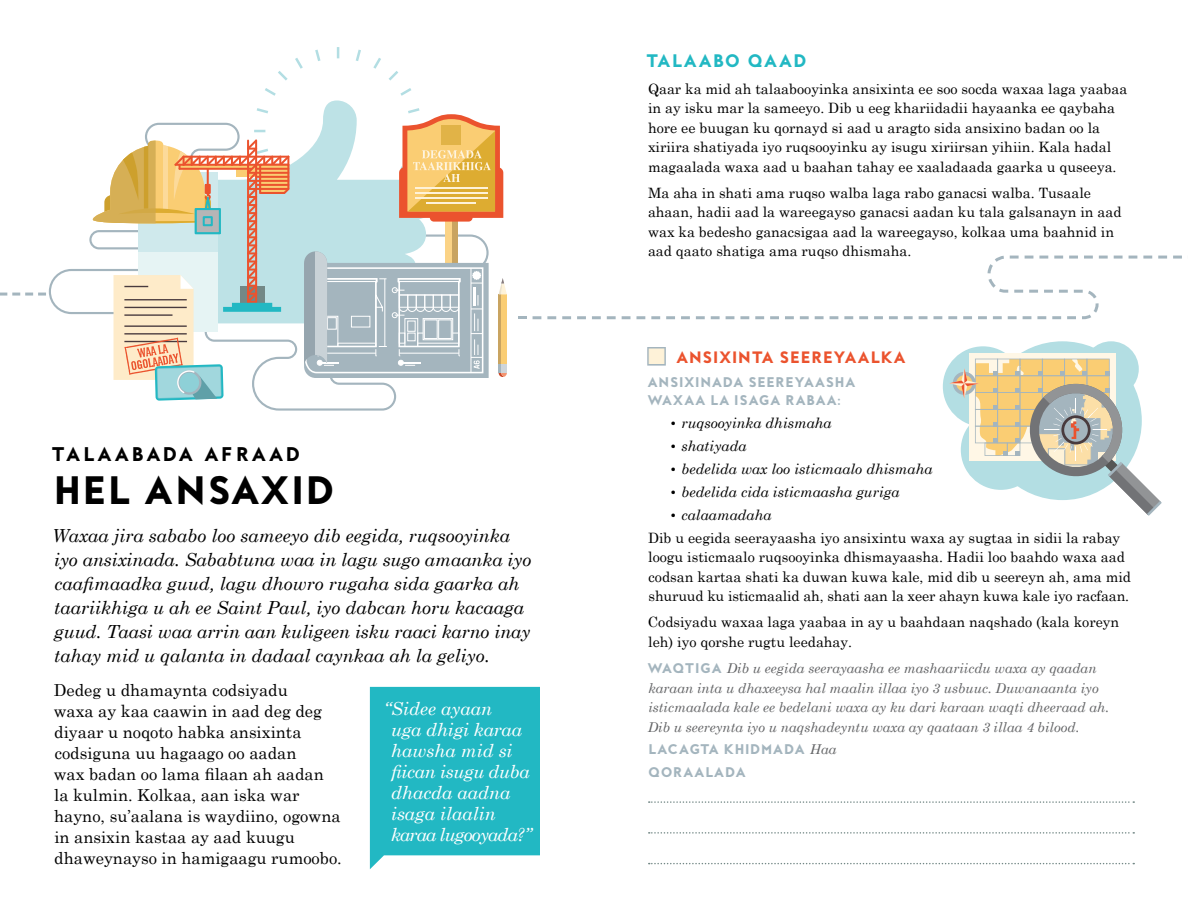
<style>
.page{position:relative;width:1188px;height:918px;background:#fff}
.page>*{position:absolute;margin:0;border:0;box-sizing:border-box;transform-origin:0 0}
.t1{font:900 36px "MB Empire";letter-spacing:.05em;color:#000}
.t2{font:italic 18px/24px "Century Schoolbook";color:#000}
.t3{font:italic 18px/21px "Century Schoolbook";color:#fff}
.t4{font:900 18px "MB Empire";letter-spacing:.125em;color:#000}
.t5{font:16.5px/21px "Century Schoolbook";color:#000}
.t6{font:900 16.5px "MB Empire";letter-spacing:.075em;color:#22b8c3}
.t7{font:900 15px "MB Empire";letter-spacing:.05em;color:#eb532e}
.t8{font:14.25px/19.5px "Century Schoolbook";color:#000}
.t9{font:italic 14.25px "Century Schoolbook";color:#000}
.t10{font:italic 13.5px/19.5px "Century Schoolbook";color:#636466}
.t11{font:900 12.75px/22.8px "MB Empire";letter-spacing:.05em;color:#a4b5be}
.s1{color:#fef2d8}
.s2{font-family:"MB Empire";font-weight:900;font-style:normal;font-size:12.75px;color:#a4b5be}
.s3{font-family:"Century Schoolbook";font-weight:400;font-style:italic;font-size:13.5px;color:#636466}
</style>
<div class="page">
<svg style="left:518px;top:316px;width:9px;height:3px"></svg>
<svg style="left:533px;top:256px;width:649px;height:63px"></svg>
<svg style="left:370px;top:687px;width:170px;height:182px;background:#31bdc7"></svg>
<svg style="left:295px;top:58px;width:8px;height:11px"></svg>
<svg style="left:265px;top:88px;width:11px;height:8px"></svg>
<svg style="left:278px;top:71px;width:10px;height:10px"></svg>
<svg style="left:315px;top:50px;width:5px;height:11px"></svg>
<svg style="left:400px;top:88px;width:11px;height:8px"></svg>
<svg style="left:356px;top:50px;width:5px;height:11px"></svg>
<svg style="left:389px;top:71px;width:9px;height:10px"></svg>
<svg style="left:373px;top:58px;width:8px;height:11px"></svg>
<svg style="left:337px;top:47px;width:2px;height:11px"></svg>
<svg style="left:0;top:108px;width:507px;height:303px"></svg>
<div style="left:179px;top:372px;width:20px;height:21px;background:#8ed0d7;border-radius:50%"></div>
<svg style="left:649px;top:801px;width:485px;height:2px"></svg>
<svg style="left:649px;top:832px;width:485px;height:2px"></svg>
<svg style="left:649px;top:863px;width:485px;height:1px"></svg>
<div style="left:647px;top:347px;width:19px;height:19px;border:3px solid #a4b5be"></div>
<div style="left:983px;top:341px;width:159px;height:159px;background:#b3dee3;border-radius:50%"></div>
<div style="left:943px;top:346px;width:80px;height:81px;background:#b3dee3;border-radius:50%"></div>
<div style="left:1083px;top:341px;width:56px;height:56px;background:#b3dee3;border-radius:50%"></div>
<svg style="left:969px;top:354px;width:147px;height:5px"></svg>
<svg style="left:949px;top:359px;width:213px;height:157px"></svg>
<p class="t4" style="left:52px;top:442px;width:250px">TALAABADA AFRAAD</p>
<h1 class="t1" style="left:54px;top:467px;width:283px">HEL ANSAXID</h1>
<p class="t2" style="left:52px;top:523px;width:481px">Waxaa jira sababo loo sameeyo dib eegida, ruqsooyinka iyo ansixinada. Sababtuna waa in lagu sugo amaanka iyo caafimaadka guud, lagu dhowro rugaha sida gaarka ah taariikhiga u ah ee Saint Paul, iyo dabcan horu kacaaga guud. Taasi waa arrin aan kuligeen isku raaci karno inay tahay mid u qalanta in dadaal caynkaa ah la geliyo.</p>
<p class="t5" style="left:54px;top:679px;width:290px">Dedeg u dhamaynta codsiyadu<br>waxa ay kaa caawin in aad deg deg diyaar u noqoto habka ansixinta codsiguna uu hagaago oo aadan<br>wax badan oo lama filaan ah aadan la kulmin. Kolkaa, aan iska war hayno, su’aalana is waydiino, ogowna in ansixin kastaa ay aad kuugu dhaweynayso in hamigaagu rumoobo.</p>
<p class="t3" style="left:391px;top:697px;width:142px;text-indent:-7px">“Sidee ayaan<br>uga dhigi karaa hawsha mid si fiican isugu duba dhacda aadna isaga ilaalin karaa lugooyada?”</p>
<p class="t6" style="left:646px;top:50px;width:162px">TALAABO QAAD</p>
<p class="t8" style="left:648px;top:78px;width:481px">Qaar ka mid ah talaabooyinka ansixinta ee soo socda waxaa laga yaabaa in ay isku mar la sameeyo. Dib u eeg khariidadii hayaanka ee qaybaha hore ee buugan ku qornayd si aad u aragto sida ansixino badan oo la xiriira shatiyada iyo ruqsooyinku ay isugu xiriirsan yihiin. Kala hadal magaalada waxa aad u baahan tahay ee xaaladaada gaarka u quseeya.</p>
<p class="t8" style="left:648px;top:183px;width:475px">Ma aha in shati ama ruqso walba laga rabo ganacsi walba. Tusaale ahaan, hadii aad la wareegayso ganacsi aadan ku tala galsanayn in aad wax ka bedesho ganacsigaa aad la wareegayso, kolkaa uma baahnid in aad qaato shatiga ama ruqso dhismaha.</p>
<p class="t7" style="left:648px;top:347px;width:259px"><span class="s1">■</span> ANSIXINTA SEEREYAALKA</p>
<p class="t11" style="left:647px;top:371px;width:22px">ANSIXINADA</p>
<p class="t11" style="left:748px;top:371px;width:11px">SEEREYAASHA</p>
<p class="t11" style="left:647px;top:389px;width:13px">WAXAA</p>
<p class="t11" style="left:711px;top:389px;width:34px">LA ISAGA</p>
<p class="t11" style="left:786px;top:389px;width:11px">RABAA</p>
<p class="t11" style="left:838px;top:389px;width:5px">:</p>
<p class="t9" style="left:669px;top:414px;width:164px">• ruqsooyinka dhismaha</p>
<p class="t9" style="left:669px;top:437px;width:79px">• shatiyada</p>
<p class="t9" style="left:669px;top:460px;width:265px">• bedelida wax loo isticmaalo dhismaha</p>
<p class="t9" style="left:669px;top:483px;width:232px">• bedelida cida isticmaasha guriga</p>
<p class="t9" style="left:669px;top:506px;width:104px">• calaamadaha</p>
<p class="t8" style="left:648px;top:527px;width:485px">Dib u eegida seerayaasha iyo ansixintu waxa ay sugtaa in sidii la rabay loogu isticmaalo ruqsooyinka dhismayaasha. Hadii loo baahdo waxa aad codsan kartaa shati ka duwan kuwa kale, mid dib u seereyn ah, ama mid shuruud ku isticmaalid ah, shati aan la xeer ahayn kuwa kale iyo racfaan.</p>
<p class="t8" style="left:648px;top:612px;width:473px">Codsiyadu waxaa laga yaabaa in ay u baahdaan naqshado (kala koreyn leh) iyo qorshe rugtu leedahay.</p>
<p class="t10" style="left:647px;top:658px;width:463px"><span class="s2">WAQTIGA</span> Dib u eegida seerayaasha ee mashaariicdu waxa ay qaadan karaan inta u dhaxeeysa hal maalin illaa iyo 3 usbuuc. Duwanaanta iyo isticmaalada kale ee bedelani waxa ay ku dari karaan waqti dheeraad ah.<br>Dib u seereynta iyo u naqshadeyntu waxa ay qaataan 3 illaa 4 bilood.</p>
<p class="t11" style="left:648px;top:738px;width:190px">LACAGTA KHIDMADA <span class="s3">Haa<br></span>QORAALADA</p>
</div>
